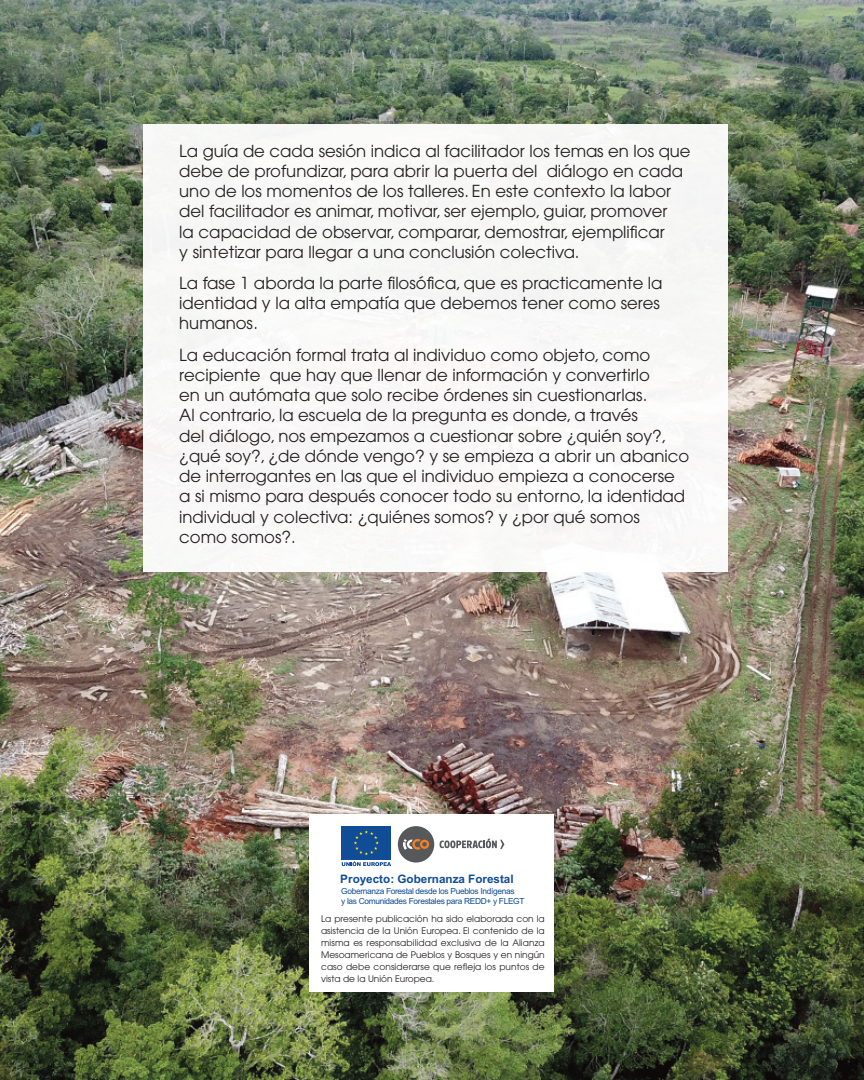
<style>
.page{position:relative;width:864px;height:1080px;background:#fff}
.page>*{position:absolute;margin:0;border:0;box-sizing:border-box;transform-origin:0 0}
.t1{font:16.5px/20.2px "Avant Garde";color:#231f20}
.t2{font:700 11.7px "Arial";color:#114c96}
.t3{font:9px/12px "Avant Garde";letter-spacing:.01em;color:#231f20;text-align:justify}
.t4{font:8.4px "Arial";letter-spacing:-.04em;color:#114c96}
</style>
<div class="page">
<img style="left:0;top:0;width:864px;height:1080px">
<div style="left:310px;top:814px;width:244px;height:106px;background:#fff"></div>
<div style="left:398px;top:826px;width:36px;height:37px;background:#57585a;border-radius:50%"></div>
<svg style="left:403px;top:839px;width:26px;height:11px"></svg>
<svg style="left:440px;top:839px;width:64px;height:10px"></svg>
<div style="left:341px;top:826px;width:50px;height:33px;background:#114c96"></div>
<svg style="left:354px;top:830px;width:25px;height:25px"></svg>
<svg style="left:342px;top:861px;width:49px;height:5px"></svg>
<div style="left:310px;top:915px;width:244px;height:77px;background:#fff"></div>
<div style="left:143px;top:124px;width:585px;height:448px;background:#f8f8f7"></div>
<p class="t1" style="left:179px;top:142px;width:513px">La guía de cada sesión indica al facilitador los temas en los que debe de profundizar, para abrir la puerta del diálogo en cada uno de los momentos de los talleres. En este contexto la labor del facilitador es animar, motivar, ser ejemplo, guiar, promover<br>la capacidad de observar, comparar, demostrar, ejemplificar<br>y sintetizar para llegar a una conclusión colectiva.</p>
<p class="t1" style="left:179px;top:274px;width:485px">La fase 1 aborda la parte filosófica, que es practicamente la identidad y la alta empatía que debemos tener como seres humanos.</p>
<p class="t1" style="left:179px;top:346px;width:511px">La educación formal trata al individuo como objeto, como recipiente que hay que llenar de información y convertirlo<br>en un autómata que solo recibe órdenes sin cuestionarlas.<br>Al contrario, la escuela de la pregunta es donde, a través<br>del diálogo, nos empezamos a cuestionar sobre ¿quién soy?, ¿qué soy?, ¿de dónde vengo? y se empieza a abrir un abanico de interrogantes en las que el individuo empieza a conocerse a si mismo para después conocer todo su entorno, la identidad individual y colectiva: ¿quiénes somos? y ¿por qué somos como somos?.</p>
<p class="t2" style="left:340px;top:871px;width:175px">Proyecto: Gobernanza Forestal</p>
<p class="t4" style="left:341px;top:895px;width:185px">y las Comunidades Forestales para REDD+ y FLEGT</p>
<p class="t4" style="left:341px;top:886px;width:175px">Gobernanza Forestal desde los Pueblos Indígenas</p>
<p class="t3" style="left:321px;top:913px;width:225px">La presente publicación ha sido elaborada con la asistencia de la Unión Europea. El contenido de la misma es responsabilidad exclusiva de la Alianza Mesoamericana de Pueblos y Bosques y en ningún caso debe considerarse que refleja los puntos de vista de la Unión Europea.</p>
</div>
